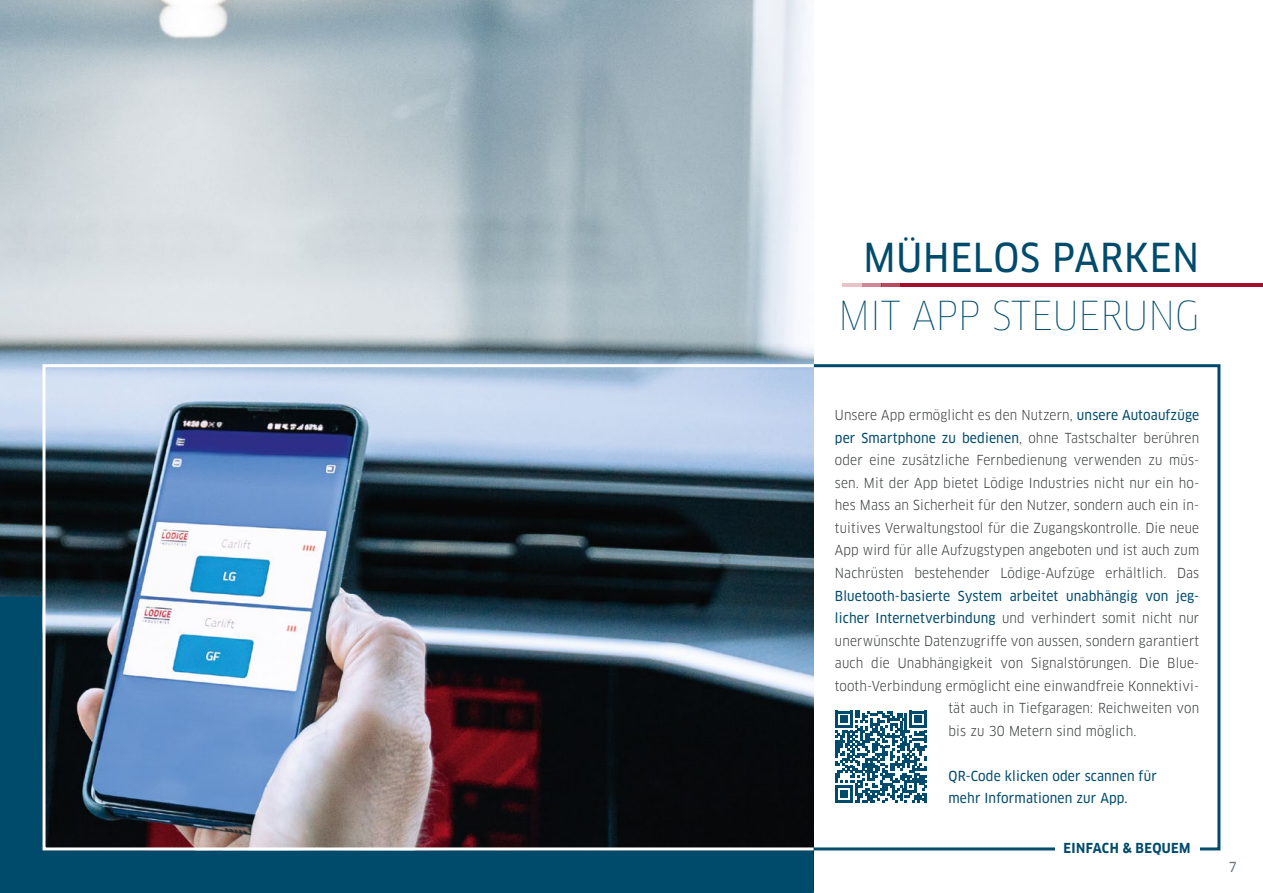
<style>
.page{position:relative;width:1263px;height:893px;background:#fff}
.page>*{position:absolute;margin:0;border:0;box-sizing:border-box;transform-origin:0 0}
.t1{font:100 39px "Clan Pro Narr";color:#004b6c}
.t2{font:39px "Clan Pro Narr News";letter-spacing:.02em;color:#004b6c}
.t3{font:13.5px/22.5px "Clan Pro Narr";letter-spacing:.01em;color:#373a3b;text-align:justify}
.t4{font:13.5px/22.5px "Clan Pro Narr News";letter-spacing:.01em;color:#004b6c}
.t5{font:700 13.5px "Clan Pro Narr";letter-spacing:.03em;color:#004b6c}
.t6{font:13.5px "Clan Pro Narr News";color:#67747a}
.s1{font-family:"Clan Pro Narr News";color:#004b6c}
</style>
<div class="page">
<svg style="left:814px;top:364px;width:407px;height:487px"></svg>
<img style="left:0;top:0;width:814px;height:597px">
<img style="left:0;top:597px;width:814px;height:296px">
<div style="left:43px;top:364px;width:772px;height:486px;border:3px solid #fff"></div>
<div style="left:1055px;top:843px;width:144px;height:10px;background:#fff"></div>
<svg style="left:835px;top:711px;width:92px;height:92px"></svg>
<hr style="left:881px;top:284px;width:19px;height:3px;background:#a50f2d">
<hr style="left:862px;top:284px;width:19px;height:3px;background:#a50f2d">
<hr style="left:843px;top:284px;width:19px;height:3px;background:#a50f2d">
<hr style="left:900px;top:284px;width:363px;height:3px;background:#a50f2d">
<h1 class="t2" style="left:863px;top:235px;width:337px">MÜHELOS PARKEN</h1>
<h1 class="t1" style="left:838px;top:293px;width:362px">MIT APP STEUERUNG</h1>
<p class="t3" style="left:835px;top:404px;width:366px">Unsere App ermöglicht es den Nutzern, <span class="s1">unsere Autoaufzüge per Smartphone zu bedienen</span>, ohne Tastschalter berühren oder eine zusätzliche Fernbedienung verwenden zu müs&shy;sen. Mit der App bietet Lödige Industries nicht nur ein ho&shy;hes Mass an Sicherheit für den Nutzer, sondern auch ein in&shy;tuitives Verwaltungstool für die Zugangskontrolle. Die neue App wird für alle Aufzugstypen angeboten und ist auch zum Nachrüsten bestehender Lödige-Aufzüge erhältlich. Das</p>
<p class="t4" style="left:835px;top:584px;width:366px">Bluetooth-basierte System arbeitet unabhängig von jeg-</p>
<p class="t3" style="left:835px;top:607px;width:366px"><span class="s1">licher Internetverbindung</span> und verhindert somit nicht nur</p>
<p class="t3" style="left:835px;top:629px;width:366px">unerwünschte Datenzugriffe von aussen, sondern garantiert</p>
<p class="t3" style="left:835px;top:652px;width:366px">auch die Unabhängigkeit von Signalstörungen. Die Blue-</p>
<p class="t3" style="left:835px;top:674px;width:366px">tooth-Verbindung ermöglicht eine einwandfreie Konnektivi-</p>
<p class="t3" style="left:948px;top:697px;width:252px">tät auch in Tiefgaragen: Reichweiten von</p>
<p class="t3" style="left:948px;top:719px;width:189px">bis zu 30 Metern sind möglich.</p>
<p class="t4" style="left:948px;top:764px;width:210px">QR-Code klicken oder scannen für mehr Informationen zur App.</p>
<p class="t5" style="left:1064px;top:840px;width:128px">EINFACH &amp; BEQUEM</p>
<p class="t6" style="left:1229px;top:859px;width:9px">7</p>
</div>
